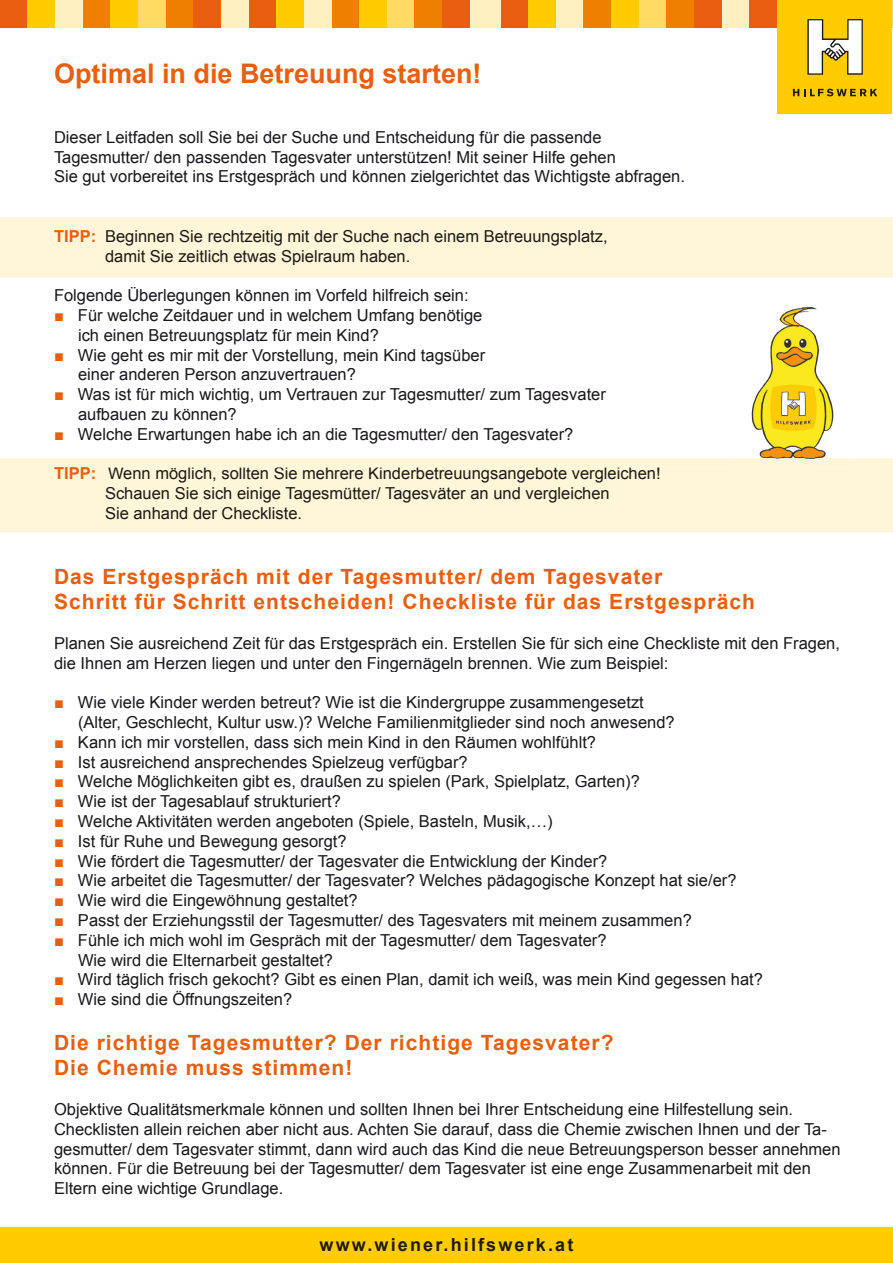
<style>
.page{position:relative;width:893px;height:1263px;background:#fff}
.page>*{position:absolute;margin:0;border:0;box-sizing:border-box;transform-origin:0 0}
.t1{font:700 27px "Arial";color:#e95e0f}
.t2{font:700 21px/25.2px "Arial";letter-spacing:.05em;color:#e95e0f}
.t3{font:700 18px "Arial";letter-spacing:.12em;color:#211d03}
.t4{font:16.5px/19.8px "Arial";color:#1a171c}
.t5{font:16.5px/19.8px "Arial";color:#1c1a16}
.s1{font-weight:700;color:#e95e0f}
</style>
<div class="page">
<div style="left:0;top:458px;width:893px;height:74px;background:#fff5d8"></div>
<div style="left:0;top:217px;width:893px;height:60px;background:#fff5d8"></div>
<div style="left:0;top:0;width:28px;height:28px;background:#e95e0f"></div>
<div style="left:28px;top:0;width:27px;height:28px;background:#fc0"></div>
<div style="left:138px;top:0;width:28px;height:28px;background:#ffdb63"></div>
<div style="left:55px;top:0;width:28px;height:28px;background:#fff0c2"></div>
<div style="left:166px;top:0;width:27px;height:28px;background:#ee7f00"></div>
<div style="left:83px;top:0;width:28px;height:28px;background:#ee7f00"></div>
<div style="left:193px;top:0;width:28px;height:28px;background:#e95e0f"></div>
<div style="left:111px;top:0;width:27px;height:28px;background:#fc0"></div>
<div style="left:221px;top:0;width:28px;height:28px;background:#fff0c2"></div>
<div style="left:249px;top:0;width:27px;height:28px;background:#e95e0f"></div>
<div style="left:276px;top:0;width:28px;height:28px;background:#fc0"></div>
<div style="left:387px;top:0;width:28px;height:28px;background:#ffdb63"></div>
<div style="left:304px;top:0;width:28px;height:28px;background:#fff0c2"></div>
<div style="left:415px;top:0;width:27px;height:28px;background:#ee7f00"></div>
<div style="left:332px;top:0;width:27px;height:28px;background:#ee7f00"></div>
<div style="left:442px;top:0;width:28px;height:28px;background:#e95e0f"></div>
<div style="left:359px;top:0;width:28px;height:28px;background:#fc0"></div>
<div style="left:470px;top:0;width:40px;height:28px;background:#fff0c2"></div>
<div style="left:501px;top:0;width:27px;height:28px;background:#e95e0f"></div>
<div style="left:528px;top:0;width:28px;height:28px;background:#fc0"></div>
<div style="left:639px;top:0;width:27px;height:28px;background:#ffdb63"></div>
<div style="left:556px;top:0;width:28px;height:28px;background:#fff0c2"></div>
<div style="left:666px;top:0;width:28px;height:28px;background:#ee7f00"></div>
<div style="left:584px;top:0;width:27px;height:28px;background:#ee7f00"></div>
<div style="left:694px;top:0;width:28px;height:28px;background:#e95e0f"></div>
<div style="left:611px;top:0;width:28px;height:28px;background:#fc0"></div>
<div style="left:722px;top:0;width:27px;height:28px;background:#fff0c2"></div>
<div style="left:749px;top:0;width:28px;height:28px;background:#e95e0f"></div>
<div style="left:777px;top:0;width:28px;height:28px;background:#fc0"></div>
<svg style="left:892px;top:0;width:1px;height:28px"></svg>
<div style="left:0;top:1227px;width:893px;height:36px;background:#fc0"></div>
<div style="left:778px;top:0;width:114px;height:114px;background:#fc0"></div>
<svg style="left:807px;top:19px;width:56px;height:56px"></svg>
<svg style="left:793px;top:89px;width:84px;height:7px"></svg>
<div style="left:106px;top:230px;width:502px;height:15px;background:#fff5d8"></div>
<div style="left:54px;top:250px;width:356px;height:15px;background:#fff5d8"></div>
<div style="left:101px;top:467px;width:709px;height:16px;background:#fff5d8"></div>
<div style="left:54px;top:487px;width:556px;height:16px;background:#fff5d8"></div>
<div style="left:54px;top:507px;width:247px;height:12px;background:#fff5d8"></div>
<img style="left:734px;top:307px;width:117px;height:163px">
<img style="left:735px;top:467px;width:75px;height:3px">
<h1 class="t1" style="left:54px;top:56px;width:429px">Optimal in die Betreuung starten!</h1>
<p class="t4" style="left:54px;top:127px;width:632px">Dieser Leitfaden soll Sie bei der Suche und Entscheidung für die passende<br>Tagesmutter/ den passenden Tagesvater unterstützen! Mit seiner Hilfe gehen<br>Sie gut vorbereitet ins Erstgespräch und können zielgerichtet das Wichtigste abfragen.</p>
<p class="t5" style="left:105px;top:226px;width:504px;text-indent:-51px"><span class="s1">TIPP:</span> Beginnen Sie rechtzeitig mit der Suche nach einem Betreuungsplatz, damit Sie zeitlich etwas Spielraum haben.</p>
<p class="t4" style="left:54px;top:286px;width:416px">Folgende Überlegungen können im Vorfeld hilfreich sein:</p>
<p class="t4" style="left:78px;top:306px;width:406px;text-indent:-24px"><span class="s1">■</span> Für welche Zeitdauer und in welchem Umfang benötige ich einen Betreuungsplatz für mein Kind?</p>
<p class="t4" style="left:78px;top:345px;width:409px;text-indent:-24px"><span class="s1">■</span> Wie geht es mir mit der Vorstellung, mein Kind tagsüber einer anderen Person anzuvertrauen?</p>
<p class="t4" style="left:78px;top:385px;width:529px;text-indent:-24px"><span class="s1">■</span> Was ist für mich wichtig, um Vertrauen zur Tagesmutter/ zum Tagesvater aufbauen zu können?</p>
<p class="t4" style="left:54px;top:424px;width:521px"><span class="s1">■</span> Welche Erwartungen habe ich an die Tagesmutter/ den Tagesvater?</p>
<p class="t5" style="left:105px;top:464px;width:557px;text-indent:-51px"><span class="s1">TIPP:</span> Wenn möglich, sollten Sie mehrere Kinderbetreuungsangebote vergleichen!<br>Schauen Sie sich einige Tagesmütter/ Tagesväter an und vergleichen<br>Sie anhand der Checkliste.</p>
<p class="t2" style="left:54px;top:564px;width:702px">Das Erstgespräch mit der Tagesmutter/ dem Tagesvater<br>Schritt für Schritt entscheiden! Checkliste für das Erstgespräch</p>
<p class="t4" style="left:54px;top:633px;width:787px">Planen Sie ausreichend Zeit für das Erstgespräch ein. Erstellen Sie für sich eine Checkliste mit den Fragen, die Ihnen am Herzen liegen und unter den Fingernägeln brennen. Wie zum Beispiel:</p>
<p class="t4" style="left:78px;top:693px;width:598px;text-indent:-24px"><span class="s1">■</span> Wie viele Kinder werden betreut? Wie ist die Kindergruppe zusammengesetzt (Alter, Geschlecht, Kultur usw.)? Welche Familienmitglieder sind noch anwesend?</p>
<p class="t4" style="left:54px;top:732px;width:544px"><span class="s1">■</span> Kann ich mir vorstellen, dass sich mein Kind in den Räumen wohlfühlt?</p>
<p class="t4" style="left:54px;top:752px;width:415px"><span class="s1">■</span> Ist ausreichend ansprechendes Spielzeug verfügbar?</p>
<p class="t4" style="left:54px;top:772px;width:587px"><span class="s1">■</span> Welche Möglichkeiten gibt es, draußen zu spielen (Park, Spielplatz, Garten)?</p>
<p class="t4" style="left:54px;top:792px;width:288px"><span class="s1">■</span> Wie ist der Tagesablauf strukturiert?</p>
<p class="t4" style="left:54px;top:811px;width:500px"><span class="s1">■</span> Welche Aktivitäten werden angeboten (Spiele, Basteln, Musik,…)</p>
<p class="t4" style="left:54px;top:831px;width:294px"><span class="s1">■</span> Ist für Ruhe und Bewegung gesorgt?</p>
<p class="t4" style="left:54px;top:851px;width:555px"><span class="s1">■</span> Wie fördert die Tagesmutter/ der Tagesvater die Entwicklung der Kinder?</p>
<p class="t4" style="left:54px;top:871px;width:684px"><span class="s1">■</span> Wie arbeitet die Tagesmutter/ der Tagesvater? Welches pädagogische Konzept hat sie/er?</p>
<p class="t4" style="left:54px;top:891px;width:305px"><span class="s1">■</span> Wie wird die Eingewöhnung gestaltet?</p>
<p class="t4" style="left:54px;top:910px;width:639px"><span class="s1">■</span> Passt der Erziehungsstil der Tagesmutter/ des Tagesvaters mit meinem zusammen?</p>
<p class="t4" style="left:78px;top:930px;width:530px;text-indent:-24px"><span class="s1">■</span> Fühle ich mich wohl im Gespräch mit der Tagesmutter/ dem Tagesvater?<br>Wie wird die Elternarbeit gestaltet?</p>
<p class="t4" style="left:54px;top:970px;width:711px"><span class="s1">■</span> Wird täglich frisch gekocht? Gibt es einen Plan, damit ich weiß, was mein Kind gegessen hat?</p>
<p class="t4" style="left:54px;top:990px;width:240px"><span class="s1">■</span> Wie sind die Öffnungszeiten?</p>
<p class="t2" style="left:54px;top:1031px;width:561px">Die richtige Tagesmutter? Der richtige Tagesvater?<br>Die Chemie muss stimmen!</p>
<p class="t4" style="left:54px;top:1099px;width:788px">Objektive Qualitätsmerkmale können und sollten Ihnen bei Ihrer Entscheidung eine Hilfestellung sein.<br>Checklisten allein reichen aber nicht aus. Achten Sie darauf, dass die Chemie zwischen Ihnen und der Ta&shy;gesmutter/ dem Tagesvater stimmt, dann wird auch das Kind die neue Betreuungsperson besser annehmen können. Für die Betreuung bei der Tagesmutter/ dem Tagesvater ist eine enge Zusammenarbeit mit den Eltern eine wichtige Grundlage.</p>
<p class="t3" style="left:319px;top:1233px;width:255px">www.wiener.hilfswerk.at</p>
</div>
